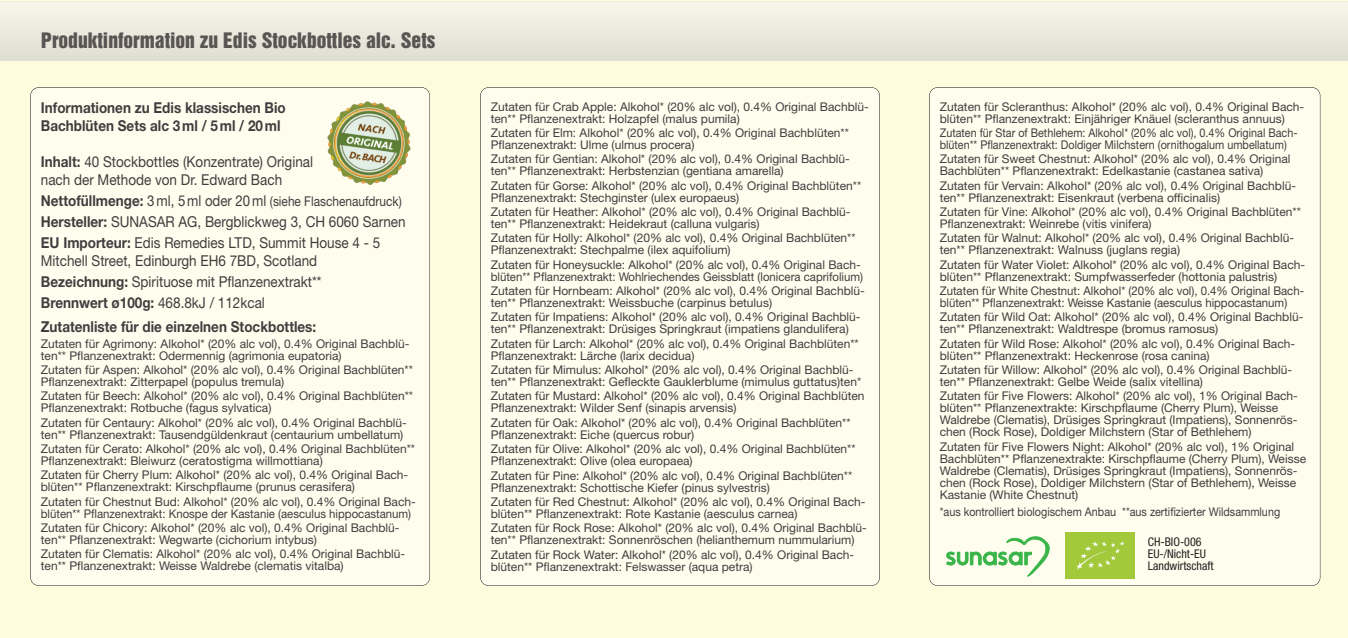
<style>
.page{position:relative;width:1348px;height:638px;background:#fffcdd}
.page>*{position:absolute;margin:0;border:0;box-sizing:border-box;transform-origin:0 0}
.t1{font:19.5px "Helvetica Inserat LT Std";color:#5a5553}
.t2{font:15px/21px "Helvetica Neue LT Std";color:#3e3e3f;scale:.9 1}
.t3{font:700 15px/18px "Helvetica Neue LT Std";color:#3e3e3f;scale:.9 1}
.t4{font:13.5px "Helvetica Neue LT Std";color:#3e3e3f;scale:.88 1}
.t5{font:12px/12px "Helvetica Neue LT Std";color:#3e3e3f}
.t6{font:12px/12px "Helvetica Neue LT Std";color:#3e3e3f;scale:.9 1}
.t7{font:12px/12px "Helvetica Neue LT Std";color:#3e3e3f;scale:.95 1}
.t8{font:condensed 12px/12px "Helvetica Neue LT Std";color:#231f20}
.s1{font-weight:700}
.s2{font-weight:700;font-size:15px}
.s3{font-size:15px}
</style>
<div class="page">
<div style="left:0;top:1px;width:1348px;height:60px;background:#ebeade"></div>
<div style="left:30px;top:87px;width:400px;height:499px;background:#fffded;border-radius:9px"></div>
<div style="left:480px;top:87px;width:400px;height:499px;background:#fffded;border-radius:9px"></div>
<div style="left:929px;top:87px;width:391px;height:499px;background:#fffded;border-radius:9px"></div>
<img style="left:1065px;top:532px;width:69px;height:46px">
<img style="left:327px;top:101px;width:84px;height:84px">
<svg style="left:946px;top:536px;width:103px;height:41px"></svg>
<h1 class="t1" style="left:41px;top:33px;width:396px">Produktinformation zu Edis Stockbottles alc. Sets</h1>
<p class="t3" style="left:41px;top:100px;width:274px">Informationen zu Edis klassischen Bio<br>Bachblüten Sets alc 3ml / 5ml / 20ml</p>
<p class="t2" style="left:41px;top:154px;width:304px;line-height:18px"><span class="s1">Inhalt:</span> 40 Stockbottles (Konzentrate) Original nach der Methode von Dr. Edward Bach</p>
<p class="t4" style="left:41px;top:196px;width:412px"><span class="s2">Nettofüllmenge:</span> <span class="s3">3ml, 5ml oder 20ml</span> (siehe Flaschenaufdruck)</p>
<p class="t2" style="left:41px;top:212px;width:407px"><span class="s1">Hersteller:</span> SUNASAR AG, Bergblickweg 3, CH 6060 Sarnen<br><span class="s1">EU Importeur:</span> Edis Remedies LTD, Summit House 4 - 5</p>
<p class="t2" style="left:41px;top:251px;width:313px">Mitchell Street, Edinburgh EH6 7BD, Scotland<br><span class="s1">Bezeichnung:</span> Spirituose mit Pflanzenextrakt**<br><span class="s1">Brennwert ø100g:</span> 468.8kJ / 112kcal</p>
<p class="t3" style="left:41px;top:319px;width:308px">Zutatenliste für die einzelnen Stockbottles:</p>
<p class="t5" style="left:41px;top:338px;width:370px">Zutaten für Agrimony: Alkohol* (20% alc vol), 0.4% Original Bachblü&shy;ten** Pflanzenextrakt: Odermennig (agrimonia eupatoria)</p>
<p class="t5" style="left:41px;top:365px;width:374px">Zutaten für Aspen: Alkohol* (20% alc vol), 0.4% Original Bachblüten**<br>Pflanzenextrakt: Zitterpapel (populus tremula)</p>
<p class="t5" style="left:41px;top:391px;width:374px">Zutaten für Beech: Alkohol* (20% alc vol), 0.4% Original Bachblüten**<br>Pflanzenextrakt: Rotbuche (fagus sylvatica)</p>
<p class="t5" style="left:41px;top:418px;width:368px">Zutaten für Centaury: Alkohol* (20% alc vol), 0.4% Original Bachblü&shy;ten** Pflanzenextrakt: Tausendgüldenkraut (centaurium umbellatum)</p>
<p class="t5" style="left:41px;top:444px;width:376px">Zutaten für Cerato: Alkohol* (20% alc vol), 0.4% Original Bachblüten**<br>Pflanzenextrakt: Bleiwurz (ceratostigma willmottiana)</p>
<p class="t5" style="left:41px;top:470px;width:369px">Zutaten für Cherry Plum: Alkohol* (20% alc vol), 0.4% Original Bach&shy;blüten** Pflanzenextrakt: Kirschpflaume (prunus cerasifera)</p>
<p class="t5" style="left:41px;top:497px;width:376px">Zutaten für Chestnut Bud: Alkohol* (20% alc vol), 0.4% Original Bach&shy;blüten** Pflanzenextrakt: Knospe der Kastanie (aesculus hippocastanum)</p>
<p class="t5" style="left:41px;top:523px;width:360px">Zutaten für Chicory: Alkohol* (20% alc vol), 0.4% Original Bachblü&shy;ten** Pflanzenextrakt: Wegwarte (cichorium intybus)</p>
<p class="t5" style="left:41px;top:549px;width:366px">Zutaten für Clematis: Alkohol* (20% alc vol), 0.4% Original Bachblü&shy;ten** Pflanzenextrakt: Weisse Waldrebe (clematis vitalba)</p>
<p class="t5" style="left:491px;top:102px;width:380px">Zutaten für Crab Apple: Alkohol* (20% alc vol), 0.4% Original Bachblü&shy;ten** Pflanzenextrakt: Holzapfel (malus pumila)</p>
<p class="t5" style="left:491px;top:128px;width:360px">Zutaten für Elm: Alkohol* (20% alc vol), 0.4% Original Bachblüten**<br>Pflanzenextrakt: Ulme (ulmus procera)</p>
<p class="t5" style="left:491px;top:154px;width:361px">Zutaten für Gentian: Alkohol* (20% alc vol), 0.4% Original Bachblü&shy;ten** Pflanzenextrakt: Herbstenzian (gentiana amarella)</p>
<p class="t5" style="left:491px;top:181px;width:372px">Zutaten für Gorse: Alkohol* (20% alc vol), 0.4% Original Bachblüten**<br>Pflanzenextrakt: Stechginster (ulex europaeus)</p>
<p class="t5" style="left:491px;top:207px;width:361px">Zutaten für Heather: Alkohol* (20% alc vol), 0.4% Original Bachblü&shy;ten** Pflanzenextrakt: Heidekraut (calluna vulgaris)</p>
<p class="t5" style="left:491px;top:233px;width:366px">Zutaten für Holly: Alkohol* (20% alc vol), 0.4% Original Bachblüten**<br>Pflanzenextrakt: Stechpalme (ilex aquifolium)</p>
<p class="t5" style="left:491px;top:260px;width:374px">Zutaten für Honeysuckle: Alkohol* (20% alc vol), 0.4% Original Bach&shy;blüten** Pflanzenextrakt: Wohlriechendes Geissblatt (lonicera caprifolium)</p>
<p class="t5" style="left:491px;top:286px;width:376px">Zutaten für Hornbeam: Alkohol* (20% alc vol), 0.4% Original Bachblü&shy;ten** Pflanzenextrakt: Weissbuche (carpinus betulus)</p>
<p class="t5" style="left:491px;top:312px;width:371px">Zutaten für Impatiens: Alkohol* (20% alc vol), 0.4% Original Bachblü&shy;ten** Pflanzenextrakt: Drüsiges Springkraut (impatiens glandulifera)</p>
<p class="t5" style="left:491px;top:339px;width:370px">Zutaten für Larch: Alkohol* (20% alc vol), 0.4% Original Bachblüten**<br>Pflanzenextrakt: Lärche (larix decidua)</p>
<p class="t5" style="left:491px;top:365px;width:372px">Zutaten für Mimulus: Alkohol* (20% alc vol), 0.4% Original Bachblü&shy;ten** Pflanzenextrakt: Gefleckte Gauklerblume (mimulus guttatus)ten*</p>
<p class="t5" style="left:491px;top:391px;width:375px">Zutaten für Mustard: Alkohol* (20% alc vol), 0.4% Original Bachblüten<br>Pflanzenextrakt: Wilder Senf (sinapis arvensis)</p>
<p class="t5" style="left:491px;top:418px;width:361px">Zutaten für Oak: Alkohol* (20% alc vol), 0.4% Original Bachblüten**<br>Pflanzenextrakt: Eiche (quercus robur)</p>
<p class="t5" style="left:491px;top:444px;width:366px">Zutaten für Olive: Alkohol* (20% alc vol), 0.4% Original Bachblüten**<br>Pflanzenextrakt: Olive (olea europaea)</p>
<p class="t5" style="left:491px;top:470px;width:363px">Zutaten für Pine: Alkohol* (20% alc vol), 0.4% Original Bachblüten**<br>Pflanzenextrakt: Schottische Kiefer (pinus sylvestris)</p>
<p class="t5" style="left:491px;top:497px;width:376px">Zutaten für Red Chestnut: Alkohol* (20% alc vol), 0.4% Original Bach&shy;blüten** Pflanzenextrakt: Rote Kastanie (aesculus carnea)</p>
<p class="t5" style="left:491px;top:523px;width:378px">Zutaten für Rock Rose: Alkohol* (20% alc vol), 0.4% Original Bachblü&shy;ten** Pflanzenextrakt: Sonnenröschen (helianthemum nummularium)</p>
<p class="t5" style="left:491px;top:549px;width:365px">Zutaten für Rock Water: Alkohol* (20% alc vol), 0.4% Original Bach&shy;blüten** Pflanzenextrakt: Felswasser (aqua petra)</p>
<p class="t5" style="left:940px;top:102px;width:366px">Zutaten für Scleranthus: Alkohol* (20% alc vol), 0.4% Original Bach&shy;blüten** Pflanzenextrakt: Einjähriger Knäuel (scleranthus annuus)</p>
<p class="t6" style="left:940px;top:128px;width:399px">Zutaten für Star of Bethlehem: Alkohol* (20% alc vol), 0.4% Original Bach&shy;blüten** Pflanzenextrakt: Doldiger Milchstern (ornithogalum umbellatum)</p>
<p class="t5" style="left:940px;top:154px;width:352px">Zutaten für Sweet Chestnut: Alkohol* (20% alc vol), 0.4% Original<br>Bachblüten** Pflanzenextrakt: Edelkastanie (castanea sativa)</p>
<p class="t5" style="left:940px;top:181px;width:358px">Zutaten für Vervain: Alkohol* (20% alc vol), 0.4% Original Bachblü&shy;ten** Pflanzenextrakt: Eisenkraut (verbena officinalis)</p>
<p class="t5" style="left:940px;top:207px;width:363px">Zutaten für Vine: Alkohol* (20% alc vol), 0.4% Original Bachblüten**<br>Pflanzenextrakt: Weinrebe (vitis vinifera)</p>
<p class="t5" style="left:940px;top:233px;width:356px">Zutaten für Walnut: Alkohol* (20% alc vol), 0.4% Original Bachblü&shy;ten** Pflanzenextrakt: Walnuss (juglans regia)</p>
<p class="t5" style="left:940px;top:260px;width:367px">Zutaten für Water Violet: Alkohol* (20% alc vol), 0.4% Original Bach&shy;blüten** Pflanzenextrakt: Sumpfwasserfeder (hottonia palustris)</p>
<p class="t7" style="left:940px;top:286px;width:385px">Zutaten für White Chestnut: Alkohol* (20% alc vol), 0.4% Original Bach&shy;blüten** Pflanzenextrakt: Weisse Kastanie (aesculus hippocastanum)</p>
<p class="t5" style="left:940px;top:312px;width:365px">Zutaten für Wild Oat: Alkohol* (20% alc vol), 0.4% Original Bachblü&shy;ten** Pflanzenextrakt: Waldtrespe (bromus ramosus)</p>
<p class="t5" style="left:940px;top:339px;width:357px">Zutaten für Wild Rose: Alkohol* (20% alc vol), 0.4% Original Bach&shy;blüten** Pflanzenextrakt: Heckenrose (rosa canina)</p>
<p class="t5" style="left:940px;top:365px;width:354px">Zutaten für Willow: Alkohol* (20% alc vol), 0.4% Original Bachblü&shy;ten** Pflanzenextrakt: Gelbe Weide (salix vitellina)</p>
<p class="t5" style="left:940px;top:391px;width:360px">Zutaten für Five Flowers: Alkohol* (20% alc vol), 1% Original Bach&shy;blüten** Pflanzenextrakte: Kirschpflaume (Cherry Plum), Weisse Waldrebe (Clematis), Drüsiges Springkraut (Impatiens), Sonnenrös&shy;chen (Rock Rose), Doldiger Milchstern (Star of Bethlehem)</p>
<p class="t5" style="left:940px;top:442px;width:368px">Zutaten für Five Flowers Night: Alkohol* (20% alc vol), 1% Original Bachblüten** Pflanzenextrakte: Kirschpflaume (Cherry Plum), Weisse Waldrebe (Clematis), Drüsiges Springkraut (Impatiens), Sonnenrös&shy;chen (Rock Rose), Doldiger Milchstern (Star of Bethlehem), Weisse Kastanie (White Chestnut)</p>
<p class="t6" style="left:940px;top:507px;width:380px">*aus kontrolliert biologischem Anbau **aus zertifizierter Wildsammlung</p>
<p class="t8" style="left:1148px;top:536px;width:67px">CH-BIO-006<br>EU-/Nicht-EU<br>Landwirtschaft</p>
</div>
